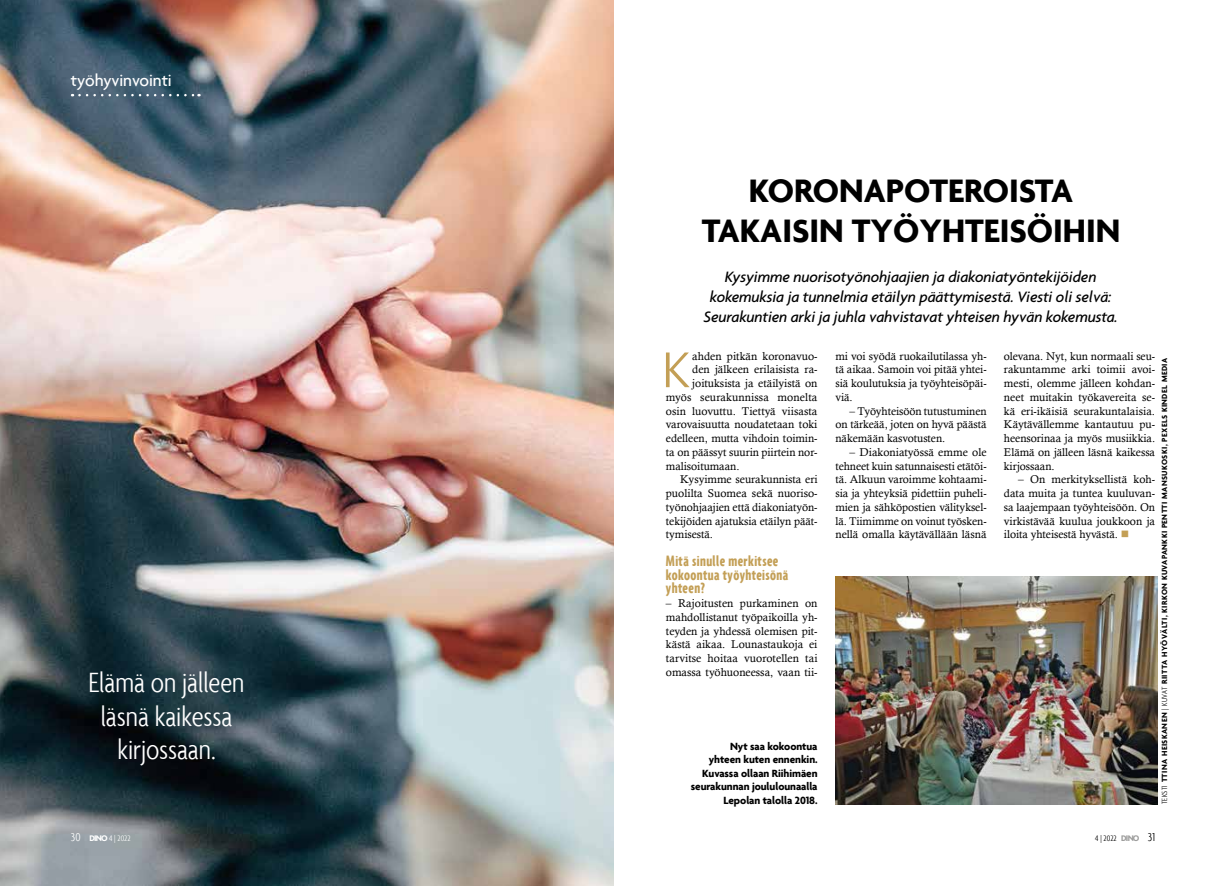
<style>
.page{position:relative;width:1226px;height:886px;background:#fff}
.page>*{position:absolute;margin:0;border:0;box-sizing:border-box;transform-origin:0 0}
.t1{font:300 54.38px "Agenda";color:#c39f56}
.t2{font:700 35px/40px "Agenda";color:#000;text-align:center}
.t3{font:300 condensed 30px/33.8px "Agenda";color:#fff;text-align:center}
.t4{font:500 17.5px "Agenda";letter-spacing:-.005em;color:#fff}
.t5{font:italic 500 16.25px/20px "Agenda";letter-spacing:-.01em;color:#000;text-align:center}
.t6{font:700 extra-condensed 16.25px/13.8px "Agenda";letter-spacing:.025em;color:#c39f56}
.t7{font:11.25px/13.8px "Calisto";letter-spacing:-.005em;color:#000;text-align:justify}
.t8{font:700 11.25px/13.5px "Agenda";letter-spacing:-.005em;color:#000;text-align:right}
.t9{font:300 condensed 8.75px "Agenda";color:#fff}
.t10{font:300 condensed 8.75px "Agenda";color:#000}
.t11{font:700 8.12px "Agenda";letter-spacing:.05em;color:#000}
.s1{color:#c39f56}
.s2{font-weight:300;font-stretch:condensed}
.s3{font-size:12.5px;color:#000}
.s4{font-weight:700;font-stretch:normal;color:#9d9d9c}
.s5{font-size:12.5px}
</style>
<div class="page">
<img style="left:0;top:0;width:613px;height:886px">
<svg style="left:79px;top:94px;width:120px;height:2px"></svg>
<img style="left:835px;top:576px;width:322px;height:228px">
<h3 class="t4" style="left:71px;top:70px;width:102px">työhyvinvointi</h3>
<h3 class="t3" style="left:89px;top:665px;width:157px">Elämä on jälleen läsnä kaikessa kirjossaan.</h3>
<h2 class="t2" style="left:702px;top:170px;width:420px">KORONAPOTEROISTA<br>TAKAISIN TYÖYHTEISÖIHIN</h2>
<h3 class="t5" style="left:704px;top:266px;width:416px">Kysyimme nuorisotyönohjaajien ja diakoniatyöntekijöiden kokemuksia ja tunnelmia etäilyn päättymisestä. Viesti oli selvä:<br>Seurakuntien arki ja juhla vahvistavat yhteisen hyvän kokemusta.</h3>
<h1 class="t1" style="left:662px;top:338px;width:30px">K</h1>
<p class="t7" style="left:692px;top:349px;width:127px">ahden pitkän koronavuo-</p>
<p class="t7" style="left:692px;top:363px;width:127px">den jälkeen erilaisista ra-</p>
<p class="t7" style="left:692px;top:376px;width:127px">joituksista ja etäilyistä on</p>
<p class="t7" style="left:666px;top:390px;width:153px">myös seurakunnissa monelta</p>
<p class="t7" style="left:666px;top:404px;width:153px">osin luovuttu. Tiettyä viisasta</p>
<p class="t7" style="left:666px;top:418px;width:153px">varovaisuutta noudatetaan toki</p>
<p class="t7" style="left:666px;top:431px;width:153px">edelleen, mutta vihdoin toimin-</p>
<p class="t7" style="left:666px;top:445px;width:153px">ta on päässyt suurin piirtein nor-</p>
<p class="t7" style="left:666px;top:459px;width:75px">malisoitumaan.</p>
<p class="t7" style="left:680px;top:473px;width:139px">Kysyimme seurakunnista eri</p>
<p class="t7" style="left:666px;top:486px;width:153px">puolilta Suomea sekä nuoriso-</p>
<p class="t7" style="left:666px;top:500px;width:153px">työnohjaajien että diakoniatyön-</p>
<p class="t7" style="left:666px;top:514px;width:153px">tekijöiden ajatuksia etäilyn päät-</p>
<p class="t7" style="left:666px;top:528px;width:49px">tymisestä.</p>
<h3 class="t6" style="left:666px;top:553px;width:124px">Mitä sinulle merkitsee kokoontua työyhteisönä yhteen?</h3>
<p class="t7" style="left:666px;top:596px;width:153px">– Rajoitusten purkaminen on mahdollistanut työpaikoilla yh&shy;teyden ja yhdessä olemisen pit&shy;kästä aikaa. Lounastaukoja ei tarvitse hoitaa vuorotellen tai omassa työhuoneessa, vaan tii-</p>
<p class="t8" style="left:691px;top:739px;width:128px">Nyt saa kokoontua<br>yhteen kuten ennenkin.<br>Kuvassa ollaan Riihimäen seurakunnan joululounaalla<br>Lepolan talolla 2018.</p>
<p class="t7" style="left:835px;top:349px;width:153px">mi voi syödä ruokailutilassa yh&shy;tä aikaa. Samoin voi pitää yhtei&shy;siä koulutuksia ja työyhteisöpäi&shy;viä.</p>
<p class="t7" style="left:835px;top:404px;width:153px;text-indent:14px">– Työyhteisöön tutustuminen on tärkeää, joten on hyvä päästä näkemään kasvotusten.</p>
<p class="t7" style="left:835px;top:445px;width:153px;text-indent:14px">– Diakoniatyössä emme ole tehneet kuin satunnaisesti etätöi&shy;tä. Alkuun varoimme kohtaami&shy;sia ja yhteyksiä pidettiin puheli&shy;mien ja sähköpostien välityksel&shy;lä. Tiimimme on voinut työsken&shy;nellä omalla käytävällään läsnä</p>
<p class="t7" style="left:1004px;top:349px;width:153px">olevana. Nyt, kun normaali seu&shy;rakuntamme arki toimii avoi&shy;mesti, olemme jälleen kohdan&shy;neet muitakin työkavereita se&shy;kä eri-ikäisiä seurakuntalaisia.<br>Käytävällemme kantautuu pu&shy;heensorinaa ja myös musiikkia.<br>Elämä on jälleen läsnä kaikessa kirjossaan.</p>
<p class="t7" style="left:1004px;top:473px;width:153px;text-indent:14px">– On merkityksellistä koh&shy;data muita ja tuntea kuuluvan&shy;sa laajempaan työyhteisöön. On virkistävää kuulua joukkoon ja iloita yhteisestä hyvästä. <span class="s1">■</span></p>
<p class="t11" style="left:1160px;top:804px;width:448px;rotate:-90deg"><span class="s2">TEKSTI</span> TTINA HEISKANEN <span class="s2">| KUVAT</span> RIITTA HYÖVÄLTI, KIRKON KUVAPANKKI PENTTI MANSUKOSKI, PEXELS KINDEL MEDIA</p>
<p class="t9" style="left:71px;top:833px;width:61px"><span class="s3">30</span> <span class="s4">DINO</span> 4 | 2022</p>
<p class="t10" style="left:1095px;top:833px;width:61px">4 | 2022 <span class="s4">DINO</span> <span class="s5">31</span></p>
</div>
